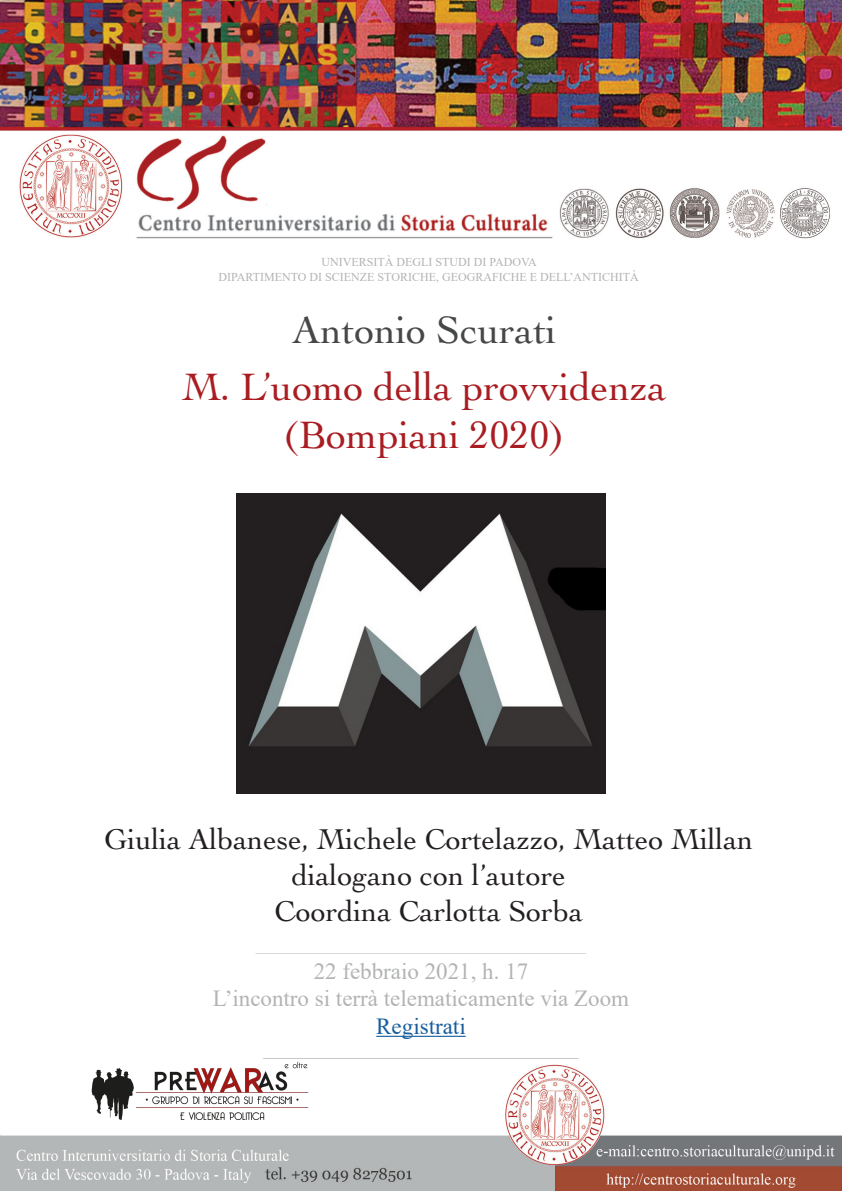
<style>
.page{position:relative;width:842px;height:1191px;background:#fff}
.page>*{position:absolute;margin:0;border:0;box-sizing:border-box;transform-origin:0 0}
.t1{font:40px "Cochin LT";color:#a91d22}
.t2{font:40px "Cochin LT";color:#464748}
.t3{font:30px/36px "Cochin LT";color:#231f20;text-align:center}
.t4{font:23px/27.6px "Times New Roman";color:#b2b4b3;text-align:center}
.t5{font:23px "Times New Roman";color:#175d9e}
.t6{font:18px "Times New Roman";color:#b2b4b3}
.t7{font:12px "Times New Roman";color:#b2b4b3}
</style>
<div class="page">
<img style="left:0;top:0;width:842px;height:239px">
<hr style="left:376px;top:1035px;width:90px;height:1px;background:#175d9e">
<img style="left:0;top:1064px;width:842px;height:127px">
<img style="left:237px;top:493px;width:368px;height:301px">
<img style="left:90px;top:1061px;width:219px;height:63px">
<p class="t7" style="left:321px;top:254px;width:217px">UNIVERSITÀ DEGLI STUDI DI PADOVA</p>
<p class="t7" style="left:219px;top:268px;width:422px">DIPARTIMENTO DI SCIENZE STORICHE, GEOGRAFICHE E DELL’ANTICHITÀ</p>
<p class="t2" style="left:292px;top:307px;width:266px">Antonio Scurati</p>
<p class="t1" style="left:182px;top:364px;width:486px">M. L’uomo della provvidenza</p>
<p class="t1" style="left:283px;top:412px;width:283px">(Bompiani 2020)</p>
<p class="t3" style="left:104px;top:821px;width:651px">Giulia Albanese, Michele Cortelazzo, Matteo Millan dialogano con l’autore</p>
<p class="t3" style="left:275px;top:893px;width:310px">Coordina Carlotta Sorba</p>
<p class="t7" style="left:256px;top:938px;width:331px">_______________________________________________________</p>
<p class="t4" style="left:213px;top:956px;width:418px">22 febbraio 2021, h. 17<br>L’incontro si terrà telematicamente via Zoom</p>
<p class="t5" style="left:376px;top:1010px;width:91px">Registrati</p>
<p class="t6" style="left:263px;top:1036px;width:316px">___________________________________</p>
</div>
